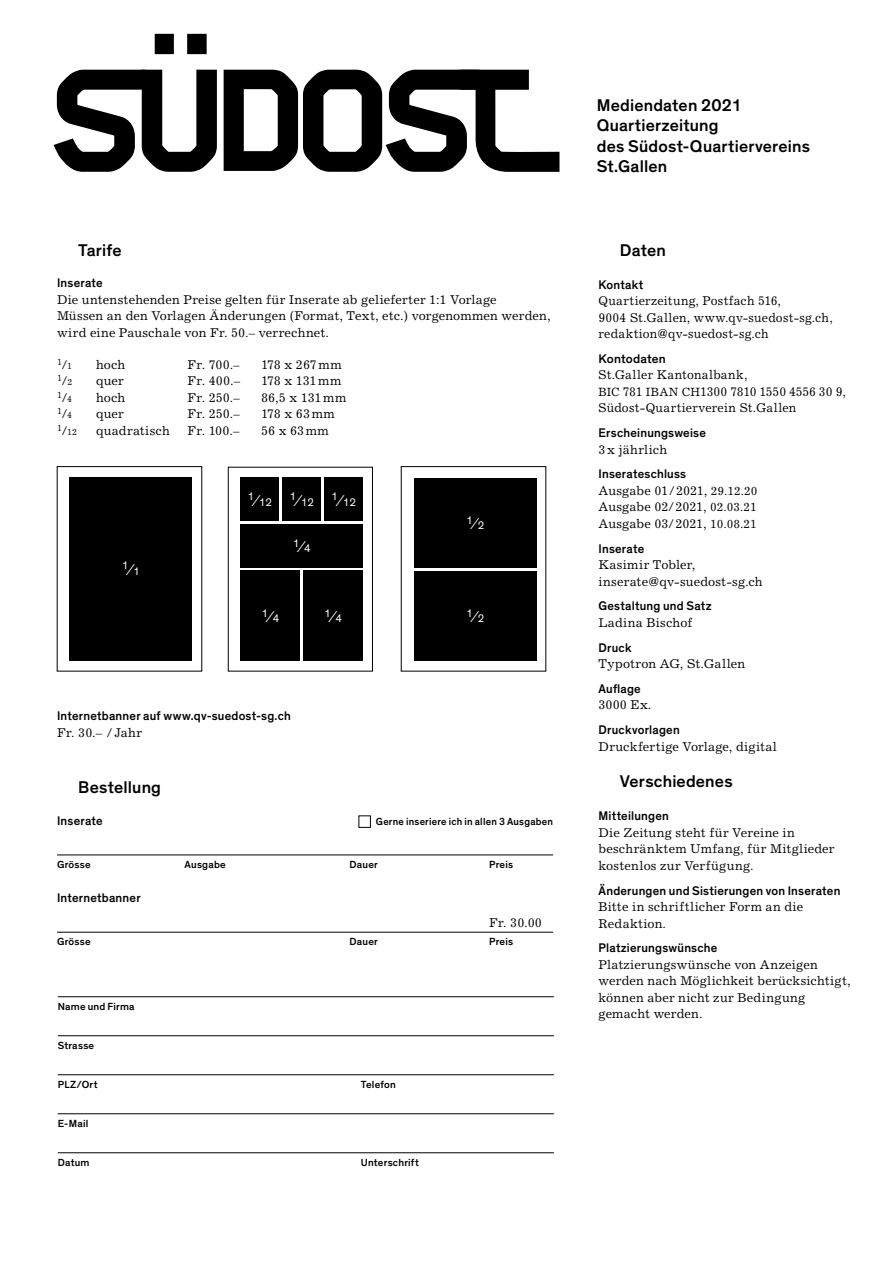
<style>
.page{position:relative;width:893px;height:1263px;background:#fff}
.page>*{position:absolute;margin:0;border:0;box-sizing:border-box;transform-origin:0 0}
.t1{font:500 17.25px/20.2px "Theinhardt";letter-spacing:.01em;color:#000}
.t2{font:12.75px/16.5px "Excelsior";letter-spacing:.015em;color:#000}
.t3{font:500 12.75px "Theinhardt";letter-spacing:.015em;color:#000}
.t4{font:12.75px "Excelsior";letter-spacing:-.01em;color:#000}
.t5{font:12.75px "Excelsior";letter-spacing:-.02em;color:#000}
.t6{font:11.25px "Theinhardt";color:#fff}
.t7{font:500 10.5px "Theinhardt";letter-spacing:.02em;color:#000}
.t8{font:8.85px "Excelsior";color:#000}
.s1{font-size:12.75px}
.s2{font-weight:300;font-size:15.9px}
.s3{font-size:12px}
</style>
<div class="page">
<hr style="left:57px;top:854px;width:496px;height:1px;background:#000">
<hr style="left:57px;top:932px;width:496px;height:1px;background:#000">
<div style="left:358px;top:815px;width:13px;height:13px;border:1px solid #000"></div>
<hr style="left:58px;top:996px;width:496px;height:1px;background:#000">
<hr style="left:58px;top:1035px;width:496px;height:1px;background:#000">
<hr style="left:58px;top:1074px;width:496px;height:1px;background:#000">
<hr style="left:58px;top:1113px;width:496px;height:1px;background:#000">
<hr style="left:58px;top:1152px;width:496px;height:1px;background:#000">
<svg style="left:54px;top:34px;width:163px;height:138px"></svg>
<svg style="left:224px;top:70px;width:335px;height:102px"></svg>
<div style="left:228px;top:467px;width:145px;height:204px;border:1px solid #000"></div>
<div style="left:70px;top:477px;width:122px;height:184px;background:#000"></div>
<div style="left:241px;top:524px;width:122px;height:43px;background:#000"></div>
<div style="left:241px;top:478px;width:38px;height:43px;background:#000"></div>
<div style="left:324px;top:478px;width:39px;height:43px;background:#000"></div>
<div style="left:282px;top:478px;width:39px;height:43px;background:#000"></div>
<div style="left:241px;top:571px;width:59px;height:90px;background:#000"></div>
<div style="left:303px;top:571px;width:60px;height:90px;background:#000"></div>
<div style="left:414px;top:571px;width:122px;height:90px;background:#000"></div>
<div style="left:414px;top:478px;width:122px;height:89px;background:#000"></div>
<h1 class="t1" style="left:78px;top:240px;width:45px">Tarife</h1>
<p class="t3" style="left:57px;top:275px;width:47px">Inserate</p>
<p class="t2" style="left:57px;top:291px;width:495px">Die untenstehenden Preise gelten für Inserate ab gelieferter 1:1 Vorlage<br>Müssen an den Vorlagen Änderungen (Format, Text, etc.) vorgenommen werden, wird eine Pauschale von Fr. 50.– verrechnet.</p>
<p class="t8" style="left:57px;top:359px;width:17px">1<span class="s1">/</span>1</p>
<p class="t2" style="left:96px;top:356px;width:31px">hoch</p>
<p class="t2" style="left:188px;top:356px;width:54px">Fr. 700.–</p>
<p class="t4" style="left:261px;top:357px;width:82px">178 x 267mm</p>
<p class="t8" style="left:57px;top:375px;width:17px">1<span class="s1">/</span>2</p>
<p class="t2" style="left:96px;top:373px;width:29px">quer</p>
<p class="t2" style="left:188px;top:373px;width:54px">Fr. 400.–</p>
<p class="t5" style="left:261px;top:374px;width:82px">178 x 131mm</p>
<p class="t8" style="left:57px;top:392px;width:17px">1<span class="s1">/</span>4</p>
<p class="t2" style="left:96px;top:389px;width:31px">hoch</p>
<p class="t2" style="left:188px;top:389px;width:54px">Fr. 250.–</p>
<p class="t2" style="left:261px;top:389px;width:87px">86,5 x 131mm</p>
<p class="t8" style="left:57px;top:408px;width:17px">1<span class="s1">/</span>4</p>
<p class="t2" style="left:96px;top:406px;width:29px">quer</p>
<p class="t2" style="left:188px;top:406px;width:54px">Fr. 250.–</p>
<p class="t2" style="left:261px;top:406px;width:75px">178 x 63mm</p>
<p class="t8" style="left:57px;top:427px;width:22px">1<span class="s1">/</span>12</p>
<p class="t2" style="left:96px;top:422px;width:75px">quadratisch</p>
<p class="t2" style="left:188px;top:422px;width:53px">Fr. 100.–</p>
<p class="t2" style="left:261px;top:422px;width:69px">56 x 63mm</p>
<p class="t6" style="left:122px;top:562px;width:20px">1<span class="s2">⁄</span>1</p>
<p class="t6" style="left:248px;top:495px;width:26px">1<span class="s2">⁄</span>12</p>
<p class="t6" style="left:289px;top:495px;width:26px">1<span class="s2">⁄</span>12</p>
<p class="t6" style="left:331px;top:495px;width:26px">1<span class="s2">⁄</span>12</p>
<p class="t6" style="left:293px;top:539px;width:20px">1<span class="s2">⁄</span>4</p>
<p class="t6" style="left:466px;top:516px;width:20px">1<span class="s2">⁄</span>2</p>
<p class="t6" style="left:261px;top:609px;width:20px">1<span class="s2">⁄</span>4</p>
<p class="t6" style="left:324px;top:609px;width:20px">1<span class="s2">⁄</span>4</p>
<p class="t6" style="left:466px;top:609px;width:20px">1<span class="s2">⁄</span>2</p>
<p class="t3" style="left:57px;top:708px;width:235px">Internetbanner auf www.qv-suedost-sg.ch</p>
<p class="t2" style="left:57px;top:724px;width:87px">Fr. 30.– / Jahr</p>
<h1 class="t1" style="left:78px;top:777px;width:84px">Bestellung</h1>
<p class="t3" style="left:57px;top:813px;width:47px">Inserate</p>
<p class="t7" style="left:376px;top:815px;width:179px">Gerne inseriere ich in allen 3 Ausgaben</p>
<p class="t7" style="left:57px;top:858px;width:35px">Grösse</p>
<p class="t7" style="left:185px;top:858px;width:43px">Ausgabe</p>
<p class="t7" style="left:350px;top:858px;width:30px">Dauer</p>
<p class="t7" style="left:489px;top:858px;width:26px">Preis</p>
<p class="t3" style="left:57px;top:890px;width:85px">Internetbanner</p>
<p class="t2" style="left:489px;top:915px;width:54px">Fr. 30.00</p>
<p class="t7" style="left:57px;top:935px;width:35px">Grösse</p>
<p class="t7" style="left:350px;top:935px;width:30px">Dauer</p>
<p class="t7" style="left:489px;top:935px;width:26px">Preis</p>
<p class="t7" style="left:58px;top:1000px;width:78px">Name und Firma</p>
<p class="t7" style="left:58px;top:1039px;width:38px">Strasse</p>
<p class="t7" style="left:58px;top:1078px;width:41px">PLZ/Ort</p>
<p class="t7" style="left:361px;top:1078px;width:37px">Telefon</p>
<p class="t7" style="left:58px;top:1117px;width:32px">E-Mail</p>
<p class="t7" style="left:58px;top:1156px;width:33px">Datum</p>
<p class="t7" style="left:361px;top:1156px;width:60px">Unterschrift</p>
<h1 class="t1" style="left:597px;top:96px;width:215px">Mediendaten 2021<br>Quartierzeitung<br>des Südost-Quartiervereins<br>St.Gallen</h1>
<h1 class="t1" style="left:620px;top:240px;width:48px">Daten</h1>
<p class="t3" style="left:598px;top:277px;width:46px">Kontakt</p>
<p class="t2" style="left:598px;top:292px;width:236px">Quartierzeitung, Postfach 516,<br>9004 St.Gallen, www.qv-suedost-sg.ch, redaktion@qv-suedost-sg.ch</p>
<p class="t3" style="left:598px;top:351px;width:69px">Kontodaten</p>
<p class="t2" style="left:598px;top:367px;width:249px">St.Galler Kantonalbank,<br><span class="s3">BIC</span> 781 <span class="s3">IBAN CH</span>1300 7810 1550 4556 30 9,<br>Südost-Quartierverein St.Gallen</p>
<p class="t3" style="left:598px;top:425px;width:109px">Erscheinungsweise</p>
<p class="t2" style="left:598px;top:441px;width:70px">3x jährlich</p>
<p class="t3" style="left:598px;top:466px;width:89px">Inserateschluss</p>
<p class="t2" style="left:598px;top:482px;width:161px;text-align:justify">Ausgabe 01/2021, <span class="s3">29.12.20<br></span>Ausgabe 02/2021, <span class="s3">02.03.21<br></span>Ausgabe 03/2021, <span class="s3">10.08.21</span></p>
<p class="t3" style="left:598px;top:541px;width:47px">Inserate</p>
<p class="t2" style="left:598px;top:556px;width:166px">Kasimir Tobler, inserate@qv-suedost-sg.ch</p>
<p class="t3" style="left:598px;top:598px;width:115px">Gestaltung und Satz</p>
<p class="t2" style="left:598px;top:614px;width:95px">Ladina Bischof</p>
<p class="t3" style="left:598px;top:640px;width:35px">Druck</p>
<p class="t2" style="left:598px;top:655px;width:148px">Typotron AG, St.Gallen</p>
<p class="t3" style="left:598px;top:681px;width:44px">Auflage</p>
<p class="t2" style="left:598px;top:697px;width:55px">3000 Ex.</p>
<p class="t3" style="left:598px;top:722px;width:83px">Druckvorlagen</p>
<p class="t2" style="left:598px;top:738px;width:180px">Druckfertige Vorlage, digital</p>
<h1 class="t1" style="left:620px;top:772px;width:114px">Verschiedenes</h1>
<p class="t3" style="left:598px;top:808px;width:72px">Mitteilungen</p>
<p class="t2" style="left:598px;top:824px;width:238px">Die Zeitung steht für Vereine in beschränktem Umfang, für Mitglieder kostenlos zur Verfügung.</p>
<p class="t3" style="left:598px;top:883px;width:243px">Änderungen und Sistierungen von Inseraten</p>
<p class="t2" style="left:598px;top:898px;width:206px">Bitte in schriftlicher Form an die<br>Redaktion.</p>
<p class="t3" style="left:598px;top:940px;width:120px">Platzierungswünsche</p>
<p class="t2" style="left:598px;top:956px;width:254px">Platzierungswünsche von Anzeigen werden nach Möglichkeit berücksichtigt, können aber nicht zur Bedingung gemacht werden.</p>
</div>
